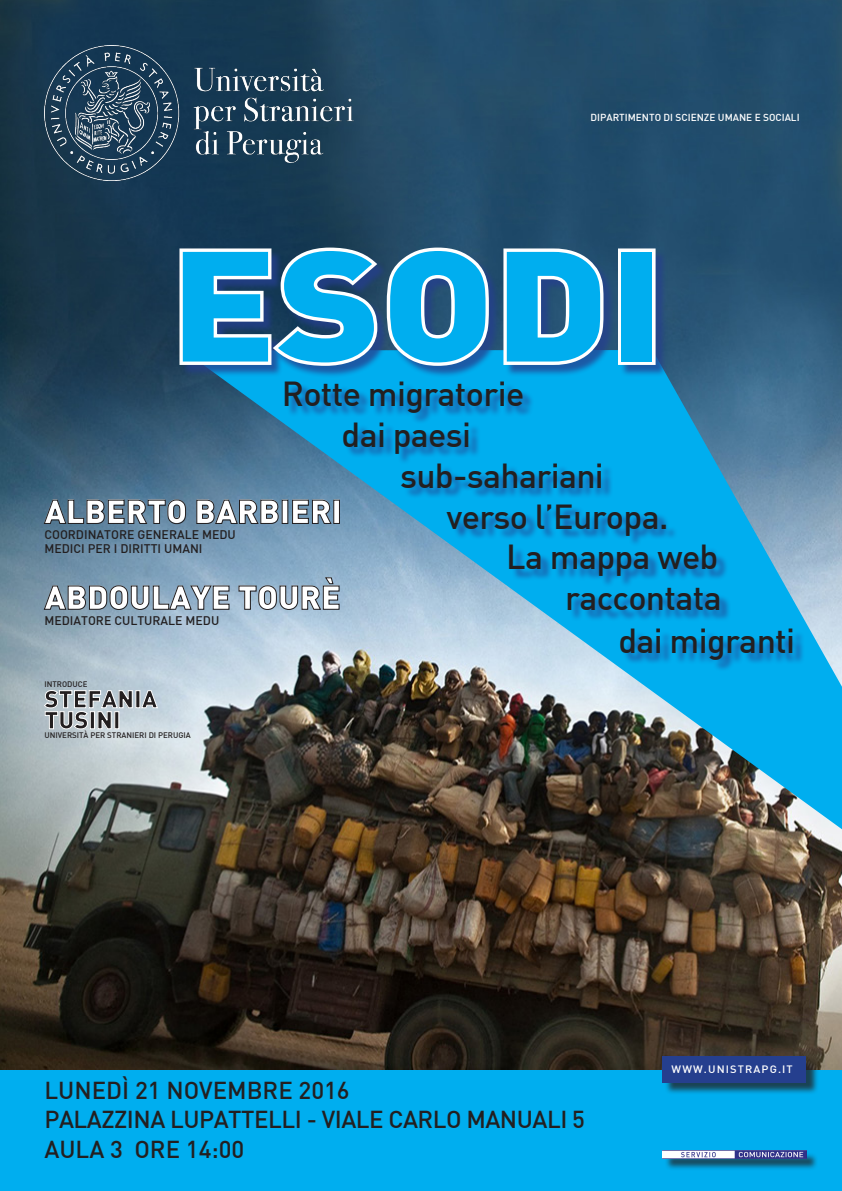
<style>
.page{position:relative;width:842px;height:1191px;background:#fff}
.page>*{position:absolute;margin:0;border:0;box-sizing:border-box;transform-origin:0 0}
.t1{font:900 154px "DIN";color:#00aeef;scale:1.14 1}
.t2{font:500 34px "DIN";letter-spacing:-.02em;color:#231f20}
.t3{font:900 32.7px "DIN";color:#fff}
.t4{font:500 24px "DIN";letter-spacing:-.02em;color:#231f20}
.t5{font:500 24px "DIN";color:#231f20}
.t6{font:900 24px "DIN";color:#231f20}
.t7{font:500 12.3px "DIN";color:#231f20}
.t8{font:500 10.5px "DIN";letter-spacing:.1em;color:#fff;scale:1.06 1}
.t9{font:500 10px "DIN";color:#fff}
.t10{font:500 7.9px "DIN";color:#231f20}
</style>
<div class="page">
<div style="left:0;top:1067px;width:842px;height:124px;background:#00aeef"></div>
<img style="left:0;top:0;width:842px;height:1069px">
<div style="left:664px;top:1057px;width:154px;height:37px;background:#231f20;opacity:.75"></div>
<div style="left:663px;top:1055px;width:143px;height:27px;background:#253f8e"></div>
<div style="left:664px;top:1152px;width:154px;height:18px;background:#231f20;opacity:.75"></div>
<img style="left:662px;top:1150px;width:144px;height:8px">
<img style="left:44px;top:45px;width:309px;height:135px">
<svg style="left:44px;top:500px;width:139px;height:24px;background:#4f6c82"></svg>
<svg style="left:44px;top:585px;width:139px;height:25px;background:#72899b"></svg>
<div style="left:136px;top:690px;width:4px;height:18px;border:1px solid #fff"></div>
<svg style="left:141px;top:690px;width:17px;height:18px"></svg>
<svg style="left:44px;top:690px;width:89px;height:39px;background:#ccd7dd"></svg>
<div style="left:115px;top:711px;width:4px;height:18px;border:1px solid #fff"></div>
<img style="left:183px;top:350px;width:659px;height:479px">
<div style="left:287px;top:384px;width:518px;height:288px;background:#253f8e;opacity:.75"></div>
<div style="left:181px;top:249px;width:487px;height:129px;background:#253f8e;opacity:.75"></div>
<svg style="left:176px;top:243px;width:317px;height:127px"></svg>
<svg style="left:500px;top:245px;width:107px;height:123px"></svg>
<div style="left:618px;top:248px;width:38px;height:117px;border:7px solid #fff"></div>
<p class="t9" style="left:590px;top:111px;width:211px">DIPARTIMENTO DI SCIENZE UMANE E SOCIALI</p>
<p class="t1" style="left:170px;top:203px;width:435px">ESODI</p>
<p class="t2" style="left:282px;top:372px;width:244px">Rotte migratorie</p>
<p class="t2" style="left:342px;top:413px;width:131px">dai paesi</p>
<p class="t2" style="left:400px;top:454px;width:205px">sub-sahariani</p>
<p class="t2" style="left:446px;top:494px;width:224px">verso l’Europa.</p>
<p class="t2" style="left:506px;top:535px;width:214px">La mappa web</p>
<p class="t2" style="left:565px;top:576px;width:158px">raccontata</p>
<p class="t2" style="left:618px;top:619px;width:178px">dai migranti</p>
<p class="t3" style="left:44px;top:490px;width:299px">ALBERTO BARBIERI</p>
<p class="t7" style="left:44px;top:527px;width:193px">COORDINATORE GENERALE MEDU</p>
<p class="t7" style="left:44px;top:540px;width:160px">MEDICI PER I DIRITTI UMANI</p>
<p class="t3" style="left:44px;top:575px;width:298px">ABDOULAYE TOURÈ</p>
<p class="t7" style="left:44px;top:612px;width:176px">MEDIATORE CULTURALE MEDU</p>
<p class="t10" style="left:44px;top:679px;width:45px">INTRODUCE</p>
<p class="t6" style="left:44px;top:683px;width:114px">STEFANIA</p>
<p class="t6" style="left:44px;top:704px;width:78px">TUSINI</p>
<p class="t10" style="left:44px;top:730px;width:148px">UNIVERSITÀ PER STRANIERI DI PERUGIA</p>
<p class="t5" style="left:44px;top:1074px;width:307px">LUNEDÌ 21 NOVEMBRE 2016</p>
<p class="t4" style="left:44px;top:1104px;width:542px">PALAZZINA LUPATTELLI - VIALE CARLO MANUALI 5</p>
<p class="t5" style="left:44px;top:1134px;width:201px">AULA 3 ORE 14:00</p>
<p class="t8" style="left:672px;top:1062px;width:116px">WWW.UNISTRAPG.IT</p>
</div>
